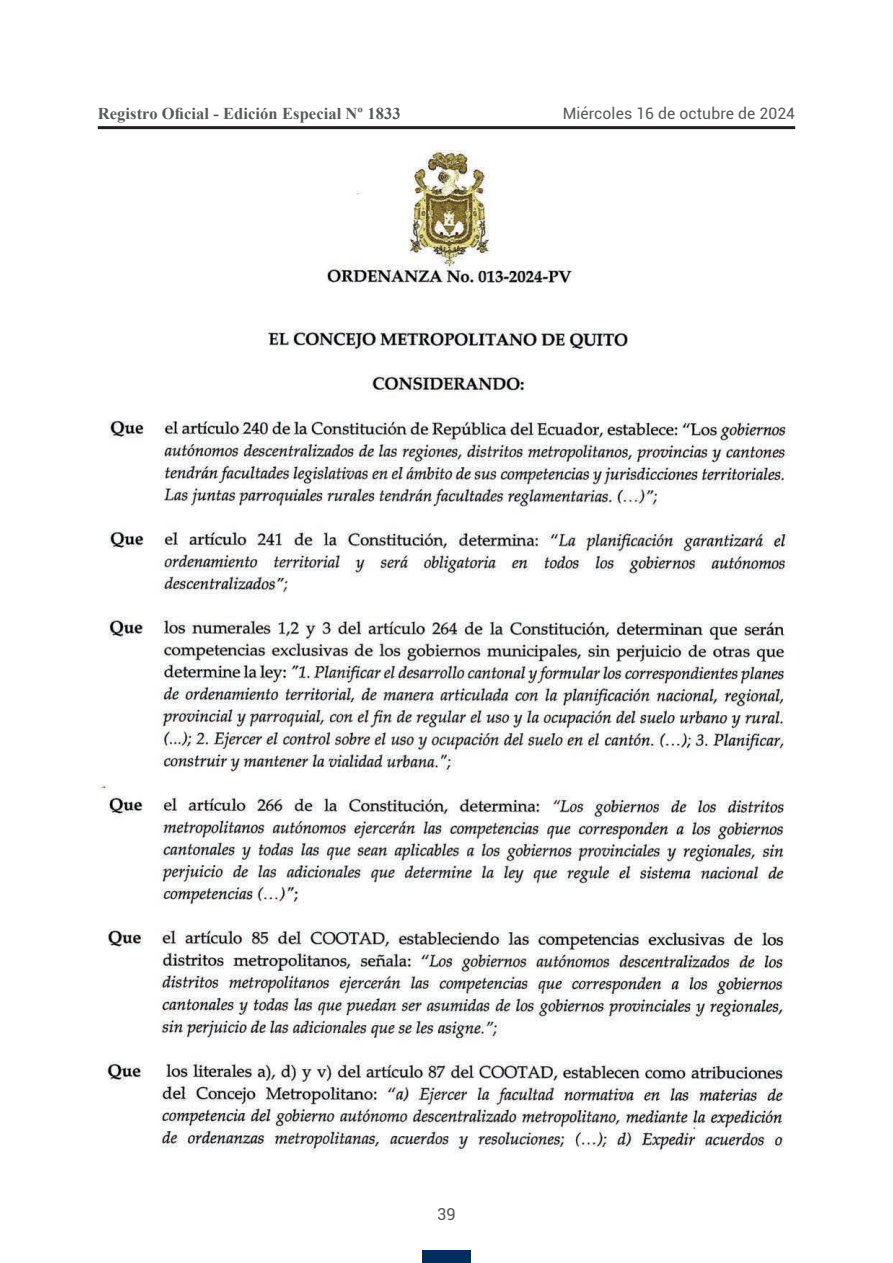
<style>
.page{position:relative;width:893px;height:1263px;background:#fff}
.page>*{position:absolute;margin:0;border:0;box-sizing:border-box;transform-origin:0 0}
.t1{font:700 16.5px "Times New Roman";letter-spacing:.005em;color:#57585a}
.t2{font:16.5px "Roboto";color:#57585a}
.t3{font:15.75px "Roboto";letter-spacing:.005em;color:#57585a}
</style>
<div class="page">
<hr style="left:98px;top:126px;width:697px;height:3px;background:#231f20">
<div style="left:422px;top:1250px;width:49px;height:13px;background:#002e5e"></div>
<img style="left:98px;top:150px;width:692px;height:1003px">
<div style="left:94px;top:140px;width:102px;height:79px;background:#fff"></div>
<p class="t1" style="left:98px;top:104px;width:304px">Registro Oficial - Edición Especial Nº 1833</p>
<p class="t3" style="left:563px;top:105px;width:234px">Miércoles 16 de octubre de 2024</p>
<p class="t2" style="left:437px;top:1205px;width:20px">39</p>
</div>
